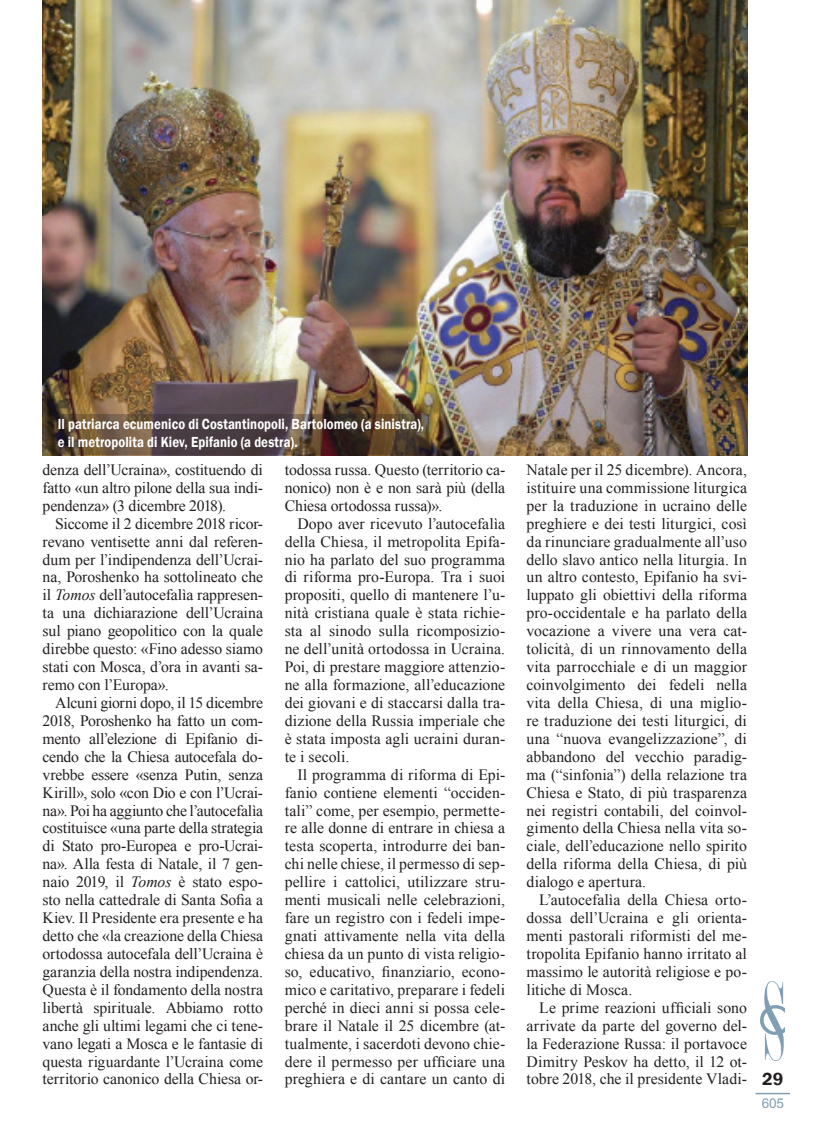
<style>
.page{position:relative;width:813px;height:1127px;background:#fff}
.page>*{position:absolute;margin:0;border:0;box-sizing:border-box;transform-origin:0 0}
.t1{font:600 18px "Franklin Gothic";color:#231f20}
.t2{font:15.75px/18px "Times New Roman";color:#231f20;text-align:justify}
.t3{font:600 15px/18px "Franklin Gothic";letter-spacing:.01em;color:#fff;scale:.85 1}
.t4{font:13.5px "Arial";color:#003d68}
.s1{font-style:italic}
</style>
<div class="page">
<img style="left:760px;top:981px;width:24px;height:79px">
<hr style="left:755px;top:1093px;width:34px;height:1px;background:#003d68">
<img style="left:43px;top:0;width:703px;height:455px">
<svg style="left:51px;top:414px;width:377px;height:41px;background:#534138"></svg>
<p class="t3" style="left:58px;top:415px;width:432px">Il patriarca ecumenico di Costantinopoli, Bartolomeo (a sinistra), e il metropolita di Kiev, Epifanio (a destra).</p>
<p class="t2" style="left:43px;top:460px;width:222px">denza dell’Ucraina», costituendo di fatto «un altro pilone della sua indi&shy;pendenza» (3 dicembre 2018).</p>
<p class="t2" style="left:43px;top:514px;width:222px;text-indent:13px">Siccome il 2 dicembre 2018 ricor&shy;revano ventisette anni dal referen&shy;dum per l’indipendenza dell’Ucrai&shy;na, Poroshenko ha sottolineato che il <span class="s1">Tomos</span> dell’autocefalìa rappresen&shy;ta una dichiarazione dell’Ucraina sul piano geopolitico con la quale direbbe questo: «Fino adesso siamo stati con Mosca, d’ora in avanti sa&shy;remo con l’Europa».</p>
<p class="t2" style="left:43px;top:693px;width:222px;text-indent:13px">Alcuni giorni dopo, il 15 dicembre 2018, Poroshenko ha fatto un com&shy;mento all’elezione di Epifanio di&shy;cendo che la Chiesa autocefala do&shy;vrebbe essere «senza Putin, senza Kirill», solo «con Dio e con l’Ucrai&shy;na». Poi ha aggiunto che l’autocefalìa costituisce «una parte della strategia di Stato pro-Europea e pro-Ucrai&shy;na». Alla festa di Natale, il 7 gen&shy;naio 2019, il <span class="s1">Tomos</span> è stato espo&shy;sto nella cattedrale di Santa Sofia a Kiev. Il Presidente era presente e ha detto che «la creazione della Chiesa ortodossa autocefala dell’Ucraina è garanzia della nostra indipendenza.<br>Questa è il fondamento della nostra libertà spirituale. Abbiamo rotto anche gli ultimi legami che ci tene&shy;vano legati a Mosca e le fantasie di questa riguardante l’Ucraina come territorio canonico della Chiesa or-</p>
<p class="t2" style="left:284px;top:460px;width:222px">todossa russa. Questo (territorio ca&shy;nonico) non è e non sarà più (della Chiesa ortodossa russa)».</p>
<p class="t2" style="left:284px;top:514px;width:222px;text-indent:13px">Dopo aver ricevuto l’autocefalìa della Chiesa, il metropolita Epifa&shy;nio ha parlato del suo programma di riforma pro-Europa. Tra i suoi propositi, quello di mantenere l’u&shy;nità cristiana quale è stata richie&shy;sta al sinodo sulla ricomposizio&shy;ne dell’unità ortodossa in Ucraina.<br>Poi, di prestare maggiore attenzio&shy;ne alla formazione, all’educazione dei giovani e di staccarsi dalla tra&shy;dizione della Russia imperiale che è stata imposta agli ucraini duran&shy;te i secoli.</p>
<p class="t2" style="left:284px;top:765px;width:222px;text-indent:13px">Il programma di riforma di Epi&shy;fanio contiene elementi “occiden&shy;tali” come, per esempio, permette&shy;re alle donne di entrare in chiesa a testa scoperta, introdurre dei ban&shy;chi nelle chiese, il permesso di sep&shy;pellire i cattolici, utilizzare stru&shy;menti musicali nelle celebrazioni, fare un registro con i fedeli impe&shy;gnati attivamente nella vita della chiesa da un punto di vista religio&shy;so, educativo, finanziario, econo&shy;mico e caritativo, preparare i fedeli perché in dieci anni si possa cele&shy;brare il Natale il 25 dicembre (at&shy;tualmente, i sacerdoti devono chie&shy;dere il permesso per ufficiare una preghiera e di cantare un canto di</p>
<p class="t2" style="left:526px;top:460px;width:222px">Natale per il 25 dicembre). Ancora, istituire una commissione liturgica per la traduzione in ucraino delle preghiere e dei testi liturgici, così da rinunciare gradualmente all’uso dello slavo antico nella liturgia. In un altro contesto, Epifanio ha svi&shy;luppato gli obiettivi della riforma pro-occidentale e ha parlato della vocazione a vivere una vera cat&shy;tolicità, di un rinnovamento della vita parrocchiale e di un maggior coinvolgimento dei fedeli nella vita della Chiesa, di una miglio&shy;re traduzione dei testi liturgici, di una “nuova evangelizzazione”, di abbandono del vecchio paradig&shy;ma (“sinfonia”) della relazione tra Chiesa e Stato, di più trasparenza nei registri contabili, del coinvol&shy;gimento della Chiesa nella vita so&shy;ciale, dell’educazione nello spirito della riforma della Chiesa, di più dialogo e apertura.</p>
<p class="t2" style="left:526px;top:890px;width:222px;text-indent:13px">L’autocefalìa della Chiesa orto&shy;dossa dell’Ucraina e gli orienta&shy;menti pastorali riformisti del me&shy;tropolita Epifanio hanno irritato al massimo le autorità religiose e po&shy;litiche di Mosca.</p>
<p class="t2" style="left:526px;top:998px;width:222px;text-indent:13px">Le prime reazioni ufficiali sono arrivate da parte del governo del&shy;la Federazione Russa: il portavoce Dimitry Peskov ha detto, il 12 ot&shy;tobre 2018, che il presidente Vladi-</p>
<p class="t1" style="left:761px;top:1067px;width:23px">29</p>
<p class="t4" style="left:761px;top:1094px;width:24px">605</p>
</div>
